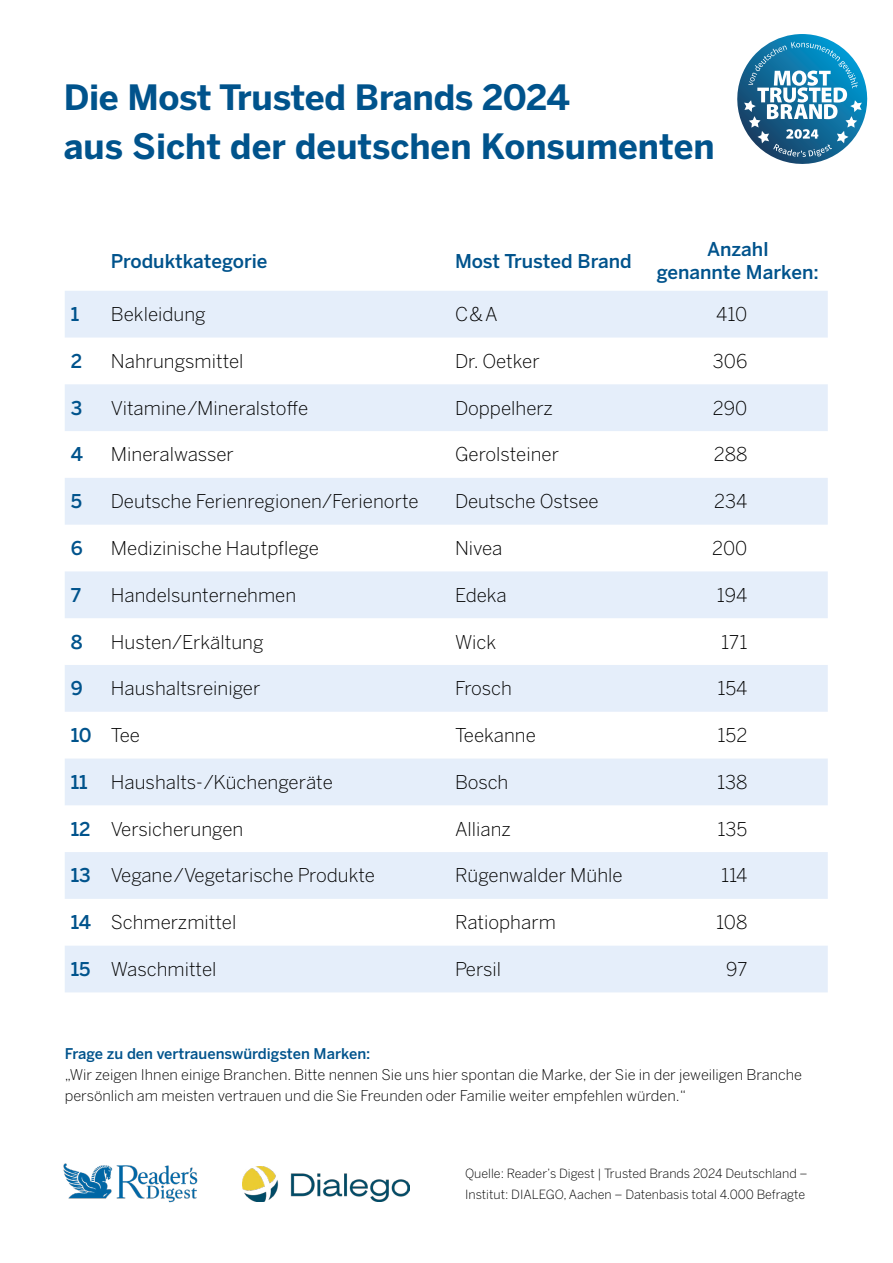
<style>
.page{position:relative;width:893px;height:1263px;background:#fff}
.page>*{position:absolute;margin:0;border:0;box-sizing:border-box;transform-origin:0 0}
.t1{font:700 34.65px "Benton Sans";color:#00538c}
.t2{font:300 18.9px "Benton Sans";color:#000}
.t3{font:500 18.9px "Benton Sans";color:#00538c}
.t4{font:300 14.7px "Benton Sans";color:#000}
.t5{font:500 14.7px "Benton Sans";color:#00538c}
.t6{font:300 12.6px/21px "Benton Sans";color:#000}
</style>
<div class="page">
<svg style="left:65px;top:291px;width:763px;height:701px;fill:#e5eefa"></svg>
<svg style="left:737px;top:34px;width:131px;height:130px"></svg>
<img style="left:243px;top:1166px;width:166px;height:36px">
<img style="left:63px;top:1163px;width:135px;height:40px">
<p class="t1" style="left:64px;top:77px;width:507px">Die Most Trusted Brands 2024</p>
<p class="t1" style="left:64px;top:125px;width:652px">aus Sicht der deutschen Konsumenten</p>
<p class="t3" style="left:111px;top:249px;width:158px">Produktkategorie</p>
<p class="t3" style="left:455px;top:249px;width:178px">Most Trusted Brand</p>
<p class="t3" style="left:707px;top:238px;width:63px">Anzahl</p>
<p class="t3" style="left:657px;top:261px;width:164px">genannte Marken:</p>
<p class="t3" style="left:71px;top:303px;width:10px">1</p>
<p class="t2" style="left:111px;top:303px;width:96px">Bekleidung</p>
<p class="t2" style="left:455px;top:303px;width:44px">C&amp;A</p>
<p class="t2" style="left:716px;top:303px;width:33px">410</p>
<p class="t3" style="left:71px;top:350px;width:13px">2</p>
<p class="t2" style="left:111px;top:350px;width:134px">Nahrungsmittel</p>
<p class="t2" style="left:455px;top:350px;width:86px">Dr. Oetker</p>
<p class="t2" style="left:713px;top:350px;width:36px">306</p>
<p class="t3" style="left:71px;top:397px;width:13px">3</p>
<p class="t2" style="left:111px;top:397px;width:199px">Vitamine/Mineralstoffe</p>
<p class="t2" style="left:455px;top:397px;width:99px">Doppelherz</p>
<p class="t2" style="left:713px;top:397px;width:36px">290</p>
<p class="t3" style="left:71px;top:443px;width:14px">4</p>
<p class="t2" style="left:111px;top:443px;width:125px">Mineralwasser</p>
<p class="t2" style="left:455px;top:443px;width:106px">Gerolsteiner</p>
<p class="t2" style="left:714px;top:443px;width:35px">288</p>
<p class="t3" style="left:71px;top:490px;width:13px">5</p>
<p class="t2" style="left:111px;top:490px;width:309px">Deutsche Ferienregionen/Ferienorte</p>
<p class="t2" style="left:455px;top:490px;width:145px">Deutsche Ostsee</p>
<p class="t2" style="left:714px;top:490px;width:35px">234</p>
<p class="t3" style="left:71px;top:537px;width:14px">6</p>
<p class="t2" style="left:111px;top:537px;width:210px">Medizinische Hautpflege</p>
<p class="t2" style="left:455px;top:537px;width:49px">Nivea</p>
<p class="t2" style="left:712px;top:537px;width:37px">200</p>
<p class="t3" style="left:71px;top:584px;width:12px">7</p>
<p class="t2" style="left:111px;top:584px;width:187px">Handelsunternehmen</p>
<p class="t2" style="left:455px;top:584px;width:53px">Edeka</p>
<p class="t2" style="left:717px;top:584px;width:32px">194</p>
<p class="t3" style="left:71px;top:630px;width:13px">8</p>
<p class="t2" style="left:111px;top:631px;width:154px">Husten/Erkältung</p>
<p class="t2" style="left:455px;top:631px;width:43px">Wick</p>
<p class="t2" style="left:721px;top:631px;width:28px">171</p>
<p class="t3" style="left:71px;top:677px;width:14px">9</p>
<p class="t2" style="left:111px;top:677px;width:151px">Haushaltsreiniger</p>
<p class="t2" style="left:455px;top:677px;width:58px">Frosch</p>
<p class="t2" style="left:717px;top:677px;width:32px">154</p>
<p class="t3" style="left:71px;top:724px;width:23px">10</p>
<p class="t2" style="left:111px;top:724px;width:31px">Tee</p>
<p class="t2" style="left:455px;top:724px;width:82px">Teekanne</p>
<p class="t2" style="left:717px;top:724px;width:31px">152</p>
<p class="t3" style="left:71px;top:771px;width:18px">11</p>
<p class="t2" style="left:111px;top:771px;width:223px">Haushalts-/Küchengeräte</p>
<p class="t2" style="left:455px;top:771px;width:55px">Bosch</p>
<p class="t2" style="left:717px;top:771px;width:32px">138</p>
<p class="t3" style="left:71px;top:817px;width:21px">12</p>
<p class="t2" style="left:111px;top:818px;width:134px">Versicherungen</p>
<p class="t2" style="left:455px;top:818px;width:57px">Allianz</p>
<p class="t2" style="left:718px;top:818px;width:31px">135</p>
<p class="t3" style="left:71px;top:864px;width:21px">13</p>
<p class="t2" style="left:111px;top:864px;width:266px">Vegane/Vegetarische Produkte</p>
<p class="t2" style="left:455px;top:864px;width:169px">Rügenwalder Mühle</p>
<p class="t2" style="left:721px;top:864px;width:28px">114</p>
<p class="t3" style="left:71px;top:911px;width:22px">14</p>
<p class="t2" style="left:111px;top:911px;width:127px">Schmerzmittel</p>
<p class="t2" style="left:455px;top:911px;width:102px">Ratiopharm</p>
<p class="t2" style="left:716px;top:911px;width:33px">108</p>
<p class="t3" style="left:71px;top:958px;width:21px">15</p>
<p class="t2" style="left:111px;top:958px;width:107px">Waschmittel</p>
<p class="t2" style="left:455px;top:958px;width:48px">Persil</p>
<p class="t2" style="left:726px;top:958px;width:23px">97</p>
<p class="t5" style="left:65px;top:1045px;width:307px">Frage zu den vertrauenswürdigsten Marken:</p>
<p class="t4" style="left:65px;top:1066px;width:739px">„Wir zeigen Ihnen einige Branchen. Bitte nennen Sie uns hier spontan die Marke, der Sie in der jeweiligen Branche</p>
<p class="t4" style="left:65px;top:1087px;width:623px">persönlich am meisten vertrauen und die Sie Freunden oder Familie weiter empfehlen würden.“</p>
<p class="t6" style="left:465px;top:1162px;width:344px">Quelle: Reader’s Digest | Trusted Brands 2024 Deutschland –<br>Institut: DIALEGO, Aachen – Datenbasis total 4.000 Befragte</p>
</div>
